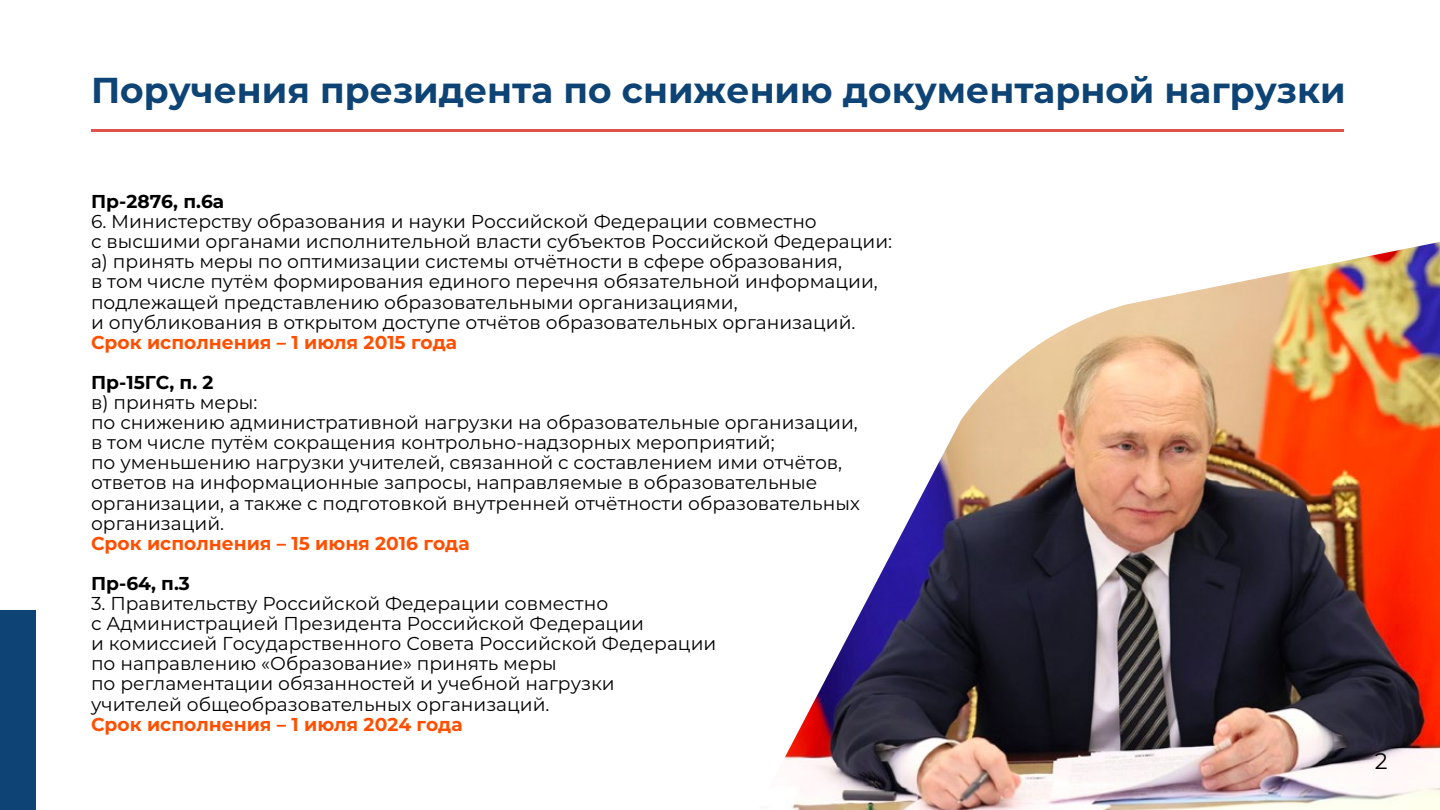
<style>
.page{position:relative;width:1440px;height:810px;background:#fff}
.page>*{position:absolute;margin:0;border:0;box-sizing:border-box;transform-origin:0 0}
.t1{font:700 36px "Montserrat";color:#0d4475}
.t2{font:22.5px "Montserrat";color:#000}
.t3{font:18.6px/20.1px "Montserrat";color:#000}
.t4{font:700 18.6px "Montserrat";color:#ff4f00}
.t5{font:700 18.6px "Montserrat";color:#000}
</style>
<div class="page">
<img style="left:784px;top:242px;width:656px;height:568px">
<div style="left:0;top:610px;width:35px;height:200px;background:#0d4475"></div>
<hr style="left:91px;top:129px;width:1252px;height:3px;background:#e0504d">
<h1 class="t1" style="left:91px;top:64px;width:1256px">Поручения президента по снижению документарной нагрузки</h1>
<p class="t5" style="left:91px;top:188px;width:135px">Пр-2876, п.6а</p>
<p class="t3" style="left:91px;top:211px;width:803px">6. Министерству образования и науки Российской Федерации совместно<br>с высшими органами исполнительной власти субъектов Российской Федерации: а) принять меры по оптимизации системы отчётности в сфере образования,<br>в том числе путём формирования единого перечня обязательной информации, подлежащей представлению образовательными организациями,<br>и опубликования в открытом доступе отчётов образовательных организаций.</p>
<p class="t4" style="left:91px;top:329px;width:368px">Срок исполнения – 1 июля 2015 года</p>
<p class="t5" style="left:91px;top:369px;width:124px">Пр-15ГС, п. 2</p>
<p class="t3" style="left:91px;top:392px;width:770px">в) принять меры:<br>по снижению административной нагрузки на образовательные организации, в том числе путём сокращения контрольно-надзорных мероприятий;<br>по уменьшению нагрузки учителей, связанной с составлением ими отчётов, ответов на информационные запросы, направляемые в образовательные организации, а также с подготовкой внутренней отчётности образовательных организаций.</p>
<p class="t4" style="left:91px;top:530px;width:380px">Срок исполнения – 15 июня 2016 года</p>
<p class="t5" style="left:91px;top:570px;width:100px">Пр-64, п.3</p>
<p class="t3" style="left:91px;top:593px;width:627px">3. Правительству Российской Федерации совместно<br>с Администрацией Президента Российской Федерации<br>и комиссией Государственного Совета Российской Федерации по направлению «Образование» принять меры<br>по регламентации обязанностей и учебной нагрузки<br>учителей общеобразовательных организаций.</p>
<p class="t4" style="left:91px;top:711px;width:373px">Срок исполнения – 1 июля 2024 года</p>
<p class="t2" style="left:1375px;top:745px;width:14px">2</p>
</div>
